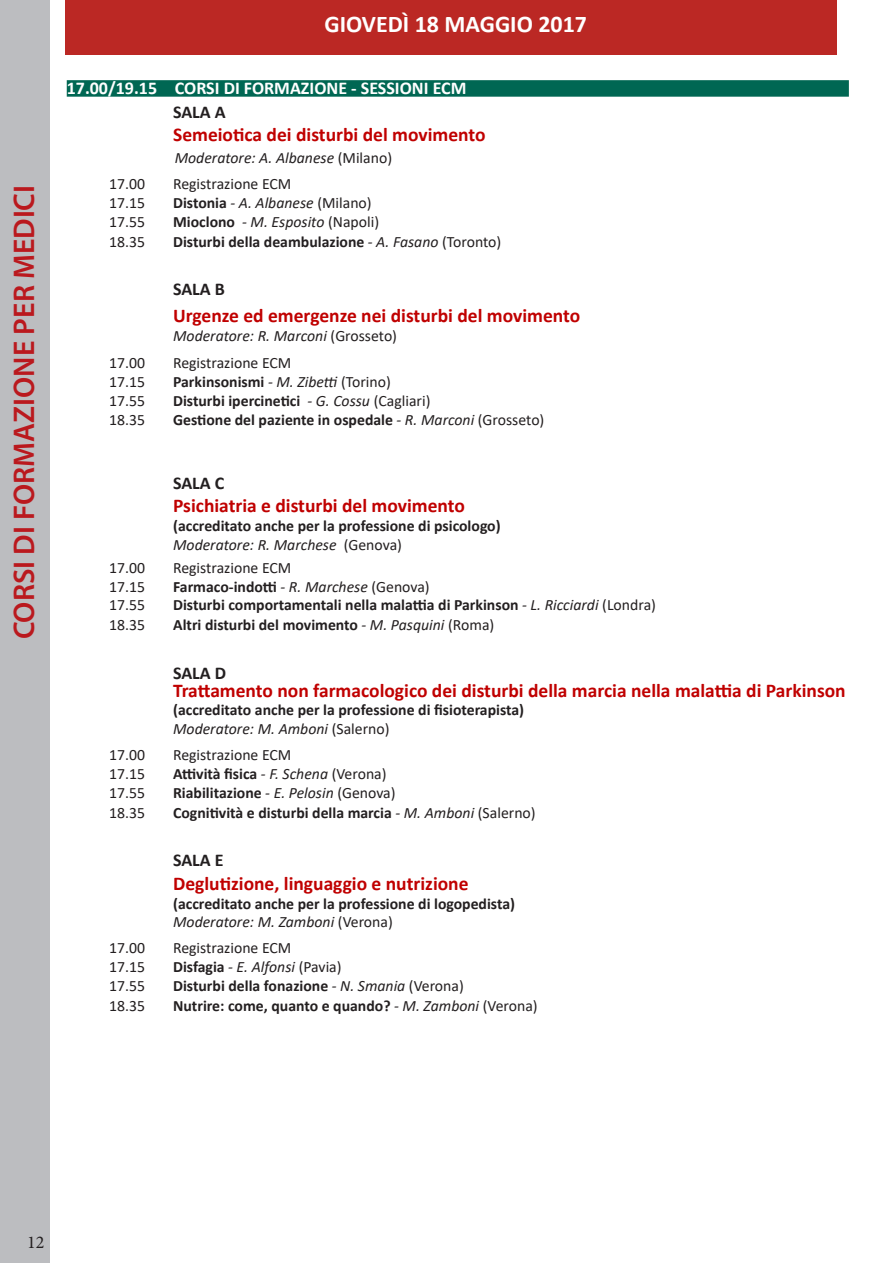
<style>
.page{position:relative;width:893px;height:1263px;background:#fff}
.page>*{position:absolute;margin:0;border:0;box-sizing:border-box;transform-origin:0 0}
.t1{font:600 30px "Myriad Pro";color:#ba191e}
.Normale{font:700 24px "Calibri";color:#fff}
.Normale-2{font:700 19.5px "Calibri";color:#c00000}
.Normale-3{font:700 18px "Calibri";color:#fff}
.Normale-4{font:700 18px "Calibri";color:#231f20}
.t2{font:18px "Minion Pro";color:#231f20}
.Normale-5{font:700 15.75px/18.9px "Calibri";color:#231f20}
.Normale-6{font:15.75px "Calibri";color:#231f20}
.Normale-7{font:italic 15.75px "Calibri";color:#231f20}
.s1{font-style:normal}
.s2{font-weight:700;font-style:normal}
.s3{font-weight:400;font-style:italic}
.s4{font-weight:400}
</style>
<div class="page">
<div style="left:0;top:0;width:50px;height:1263px;background:#bcbdc0"></div>
<div style="left:67px;top:80px;width:782px;height:17px;background:#006753"></div>
<div style="left:66px;top:0;width:771px;height:54px;background:#bb2824"></div>
<p class="t1" style="left:5px;top:639px;width:456px;rotate:-90deg">CORSI DI FORMAZIONE PER MEDICI</p>
<p class="Normale" style="left:324px;top:7px;width:264px">GIOVEDÌ 18 MAGGIO 2017</p>
<p class="Normale-3" style="left:67px;top:76px;width:401px">17.00/19.15 CORSI DI FORMAZIONE - SESSIONI ECM</p>
<p class="Normale-4" style="left:173px;top:99px;width:54px">SALA A</p>
<p class="Normale-2" style="left:173px;top:121px;width:314px">Semeiotica dei disturbi del movimento</p>
<p class="Normale-7" style="left:175px;top:147px;width:219px">Moderatore: A. Albanese <span class="s1">(Milano)</span></p>
<p class="Normale-6" style="left:109px;top:173px;width:37px">17.00</p>
<p class="Normale-6" style="left:173px;top:173px;width:120px">Registrazione ECM</p>
<p class="Normale-6" style="left:109px;top:192px;width:37px">17.15</p>
<p class="Normale-7" style="left:173px;top:192px;width:200px"><span class="s2">Distonia</span> - A. Albanese <span class="s1">(Milano)</span></p>
<p class="Normale-6" style="left:109px;top:211px;width:37px">17.55</p>
<p class="Normale-7" style="left:173px;top:211px;width:207px"><span class="s2">Mioclono</span> - M. Esposito <span class="s1">(Napoli)</span></p>
<p class="Normale-6" style="left:109px;top:231px;width:37px">18.35</p>
<p class="Normale-5" style="left:173px;top:232px;width:330px">Disturbi della deambulazione <span class="s3">- A. Fasano</span> <span class="s4">(Toronto)</span></p>
<p class="Normale-4" style="left:173px;top:277px;width:53px">SALA B</p>
<p class="Normale-2" style="left:173px;top:302px;width:409px">Urgenze ed emergenze nei disturbi del movimento</p>
<p class="Normale-7" style="left:173px;top:325px;width:225px">Moderatore: R. Marconi <span class="s1">(Grosseto)</span></p>
<p class="Normale-6" style="left:109px;top:352px;width:37px">17.00</p>
<p class="Normale-6" style="left:173px;top:352px;width:120px">Registrazione ECM</p>
<p class="Normale-6" style="left:109px;top:370px;width:37px">17.15</p>
<p class="Normale-5" style="left:173px;top:372px;width:219px">Parkinsonismi <span class="s3">- M. Zibetti</span> <span class="s4">(Torino)</span></p>
<p class="Normale-6" style="left:109px;top:389px;width:37px">17.55</p>
<p class="Normale-5" style="left:173px;top:391px;width:259px">Disturbi ipercinetici <span class="s3">- G. Cossu</span> <span class="s4">(Cagliari)</span></p>
<p class="Normale-6" style="left:109px;top:409px;width:37px">18.35</p>
<p class="Normale-5" style="left:173px;top:410px;width:373px">Gestione del paziente in ospedale <span class="s3">- R. Marconi</span> <span class="s4">(Grosseto)</span></p>
<p class="Normale-4" style="left:173px;top:470px;width:53px">SALA C</p>
<p class="Normale-2" style="left:173px;top:492px;width:293px">Psichiatria e disturbi del movimento</p>
<p class="Normale-5" style="left:173px;top:516px;width:329px">(accreditato anche per la professione di psicologo)<br><span class="s3">Moderatore: R. Marchese</span> <span class="s4">(Genova)</span></p>
<p class="Normale-6" style="left:109px;top:556px;width:37px">17.00</p>
<p class="Normale-6" style="left:173px;top:556px;width:120px">Registrazione ECM</p>
<p class="Normale-6" style="left:109px;top:575px;width:37px">17.15</p>
<p class="Normale-5" style="left:173px;top:577px;width:258px">Farmaco-indotti <span class="s3">- R. Marchese</span> <span class="s4">(Genova)</span></p>
<p class="Normale-6" style="left:109px;top:594px;width:37px">17.55</p>
<p class="Normale-5" style="left:173px;top:596px;width:484px">Disturbi comportamentali nella malattia di Parkinson <span class="s3">- L. Ricciardi</span> <span class="s4">(Londra)</span></p>
<p class="Normale-6" style="left:109px;top:614px;width:37px">18.35</p>
<p class="Normale-5" style="left:173px;top:615px;width:323px">Altri disturbi del movimento <span class="s3">- M. Pasquini</span> <span class="s4">(Roma)</span></p>
<p class="Normale-4" style="left:173px;top:660px;width:55px">SALA D</p>
<p class="Normale-2" style="left:173px;top:677px;width:674px">Trattamento non farmacologico dei disturbi della marcia nella malattia di Parkinson</p>
<p class="Normale-5" style="left:173px;top:700px;width:352px">(accreditato anche per la professione di fisioterapista)<br><span class="s3">Moderatore: M. Amboni</span> <span class="s4">(Salerno)</span></p>
<p class="Normale-6" style="left:109px;top:744px;width:37px">17.00</p>
<p class="Normale-6" style="left:173px;top:744px;width:120px">Registrazione ECM</p>
<p class="Normale-6" style="left:109px;top:763px;width:37px">17.15</p>
<p class="Normale-5" style="left:173px;top:764px;width:215px">Attività fisica <span class="s3">- F. Schena</span> <span class="s4">(Verona)</span></p>
<p class="Normale-6" style="left:109px;top:782px;width:37px">17.55</p>
<p class="Normale-5" style="left:173px;top:783px;width:224px">Riabilitazione <span class="s3">- E. Pelosin</span> <span class="s4">(Genova)</span></p>
<p class="Normale-6" style="left:109px;top:802px;width:37px">18.35</p>
<p class="Normale-5" style="left:173px;top:803px;width:364px">Cognitività e disturbi della marcia <span class="s3">- M. Amboni</span> <span class="s4">(Salerno)</span></p>
<p class="Normale-4" style="left:173px;top:848px;width:52px">SALA E</p>
<p class="Normale-2" style="left:173px;top:869px;width:297px">Deglutizione, linguaggio e nutrizione</p>
<p class="Normale-5" style="left:173px;top:894px;width:343px;line-height:18px">(accreditato anche per la professione di logopedista)<br><span class="s3">Moderatore: M. Zamboni</span> <span class="s4">(Verona)</span></p>
<p class="Normale-6" style="left:109px;top:937px;width:37px">17.00</p>
<p class="Normale-6" style="left:173px;top:937px;width:120px">Registrazione ECM</p>
<p class="Normale-6" style="left:109px;top:956px;width:37px">17.15</p>
<p class="Normale-7" style="left:173px;top:956px;width:170px"><span class="s2">Disfagia</span> - E. Alfonsi <span class="s1">(Pavia)</span></p>
<p class="Normale-6" style="left:109px;top:975px;width:37px">17.55</p>
<p class="Normale-5" style="left:173px;top:976px;width:292px">Disturbi della fonazione <span class="s3">- N. Smania</span> <span class="s4">(Verona)</span></p>
<p class="Normale-6" style="left:109px;top:994px;width:37px">18.35</p>
<p class="Normale-5" style="left:173px;top:996px;width:366px">Nutrire: come, quanto e quando? <span class="s3">- M. Zamboni</span> <span class="s4">(Verona)</span></p>
<p class="t2" style="left:27px;top:1230px;width:19px">12</p>
</div>
